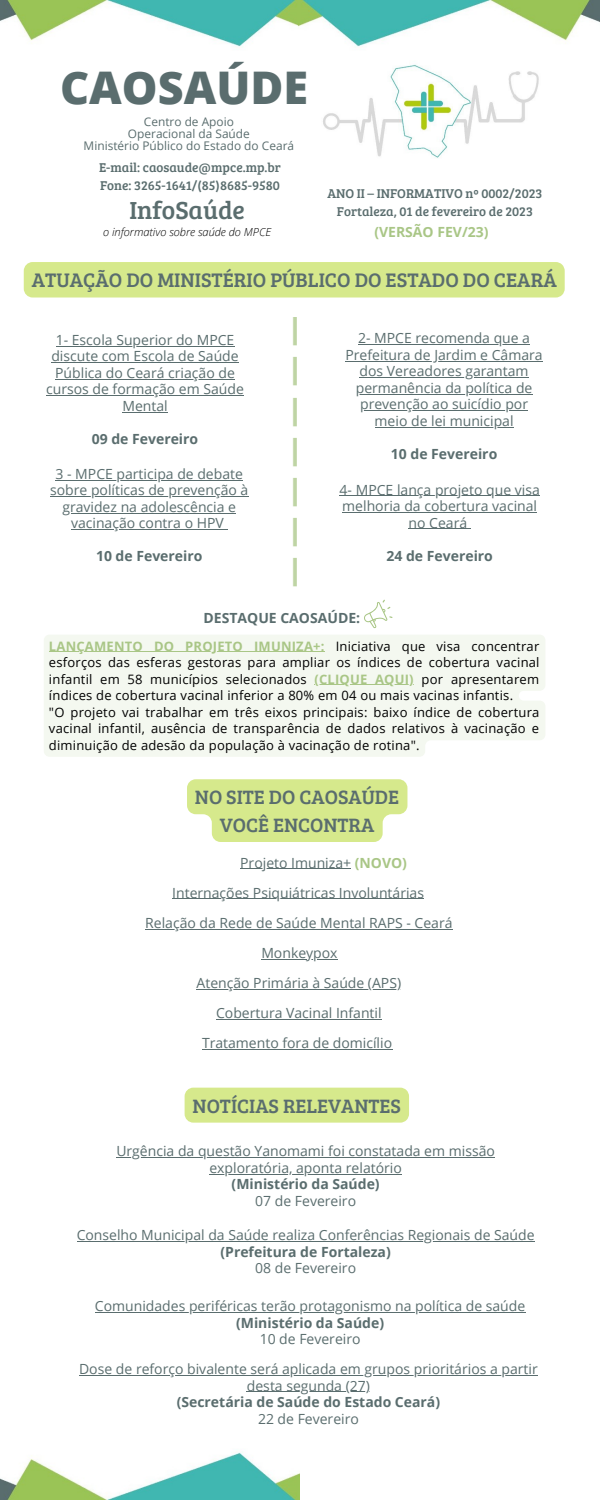
<style>
.page{position:relative;width:600px;height:1500px;background:#fff}
.page>*{position:absolute;margin:0;border:0;box-sizing:border-box;transform-origin:0 0}
.t1{font:800 45px "Open Sans";color:#5a6d6e}
.t2{font:800 28.9px/40.2px "Open Sans";color:#a9c686;text-align:justify}
.t3{font:25.5px "Bree Serif";color:#5a6d6e}
.t4{font:20.3px "Bree Serif";color:#5a6d6e}
.t5{font:20px/27.8px "Bree Serif";color:#5a6d6e;text-align:center}
.t6{font:14px/16.5px "Open Sans";color:#5a6d6e;text-align:center}
.t7{font:700 14px "Open Sans";color:#5a6d6e}
.t8{font:700 14px "Open Sans";color:#a9c686}
.t9{font:13.2px/18px "Bree Serif";color:#5a6d6e;text-align:center}
.t10{font:13px/16.5px "Open Sans";letter-spacing:.015em;color:#000}
.t11{font:11.9px/12px "Open Sans";color:#5a6d6e;text-align:center}
.t12{font:italic 300 11.1px "Open Sans";color:#000}
.s1{font-weight:700;color:#a9c686}
</style>
<div class="page">
<img style="left:323px;top:64px;width:216px;height:94px">
<img style="left:0;top:0;width:600px;height:47px">
<img style="left:0;top:1452px;width:299px;height:48px">
<div style="left:185px;top:1088px;width:224px;height:35px;background:#d6e98c"></div>
<hr style="left:79px;top:1375px;width:459px;height:1px;background:#5a6d6e">
<hr style="left:247px;top:1391px;width:123px;height:1px;background:#5a6d6e">
<hr style="left:116px;top:1157px;width:379px;height:1px;background:#5a6d6e">
<hr style="left:209px;top:1174px;width:193px;height:1px;background:#5a6d6e">
<div style="left:24px;top:262px;width:541px;height:36px;background:#d6e98c"></div>
<hr style="left:56px;top:346px;width:178px;height:1px;background:#5a6d6e">
<hr style="left:51px;top:362px;width:188px;height:1px;background:#5a6d6e">
<hr style="left:55px;top:379px;width:180px;height:1px;background:#5a6d6e">
<hr style="left:46px;top:395px;width:198px;height:1px;background:#5a6d6e">
<hr style="left:122px;top:412px;width:46px;height:1px;background:#5a6d6e">
<hr style="left:358px;top:344px;width:172px;height:1px;background:#5a6d6e">
<hr style="left:346px;top:361px;width:197px;height:1px;background:#5a6d6e">
<hr style="left:360px;top:377px;width:169px;height:1px;background:#5a6d6e">
<hr style="left:356px;top:394px;width:176px;height:1px;background:#5a6d6e">
<hr style="left:360px;top:410px;width:168px;height:1px;background:#5a6d6e">
<hr style="left:375px;top:427px;width:139px;height:1px;background:#5a6d6e">
<hr style="left:56px;top:480px;width:187px;height:1px;background:#5a6d6e">
<hr style="left:50px;top:496px;width:198px;height:1px;background:#5a6d6e">
<hr style="left:62px;top:513px;width:174px;height:1px;background:#5a6d6e">
<hr style="left:71px;top:529px;width:153px;height:1px;background:#5a6d6e">
<hr style="left:340px;top:495px;width:200px;height:1px;background:#5a6d6e">
<hr style="left:342px;top:512px;width:195px;height:1px;background:#5a6d6e">
<hr style="left:409px;top:528px;width:58px;height:1px;background:#5a6d6e">
<svg style="left:187px;top:779px;width:220px;height:63px"></svg>
<hr style="left:240px;top:868px;width:111px;height:1px;background:#5a6d6e">
<hr style="left:172px;top:899px;width:252px;height:1px;background:#5a6d6e">
<hr style="left:145px;top:929px;width:308px;height:1px;background:#5a6d6e">
<hr style="left:261px;top:959px;width:77px;height:1px;background:#5a6d6e">
<hr style="left:216px;top:1019px;width:166px;height:1px;background:#5a6d6e">
<hr style="left:197px;top:989px;width:204px;height:1px;background:#5a6d6e">
<hr style="left:202px;top:1049px;width:190px;height:1px;background:#5a6d6e">
<hr style="left:77px;top:1241px;width:458px;height:1px;background:#5a6d6e">
<hr style="left:95px;top:1312px;width:430px;height:1px;background:#5a6d6e">
<svg style="left:364px;top:600px;width:28px;height:28px"></svg>
<div style="left:44px;top:635px;width:501px;height:122px;background:#f4f8f0"></div>
<hr style="left:49px;top:651px;width:276px;height:1px;background:#a9c686">
<hr style="left:314px;top:684px;width:100px;height:1px;background:#a9c686">
<h1 class="t1" style="left:60px;top:56px;width:249px">CAOSAÚDE</h1>
<p class="t11" style="left:84px;top:115px;width:212px">Centro de Apoio<br>Operacional da Saúde<br>Ministério Público do Estado do Ceará</p>
<p class="t9" style="left:99px;top:158px;width:184px;text-align:left">E-mail: caosaude@mpce.mp.br<br>Fone: 3265-1641/(85)8685-9580</p>
<h3 class="t3" style="left:129px;top:192px;width:117px">InfoSaúde</h3>
<p class="t12" style="left:103px;top:224px;width:170px">o informativo sobre saúde do MPCE</p>
<p class="t9" style="left:327px;top:184px;width:217px">ANO II – INFORMATIVO nº 0002/2023<br>Fortaleza, 01 de fevereiro de 2023</p>
<p class="t8" style="left:374px;top:222px;width:116px">(VERSÃO FEV/23)</p>
<h3 class="t4" style="left:32px;top:266px;width:526px">ATUAÇÃO DO MINISTÉRIO PÚBLICO DO ESTADO DO CEARÁ</h3>
<p class="t6" style="left:46px;top:331px;width:199px">1- Escola Superior do MPCE discute com Escola de Saúde<br>Pública do Ceará criação de cursos de formação em Saúde<br>Mental</p>
<p class="t7" style="left:92px;top:429px;width:108px">09 de Fevereiro</p>
<p class="t6" style="left:50px;top:465px;width:200px">3 - MPCE participa de debate sobre políticas de prevenção à gravidez na adolescência e vacinação contra o HPV</p>
<p class="t7" style="left:96px;top:547px;width:108px">10 de Fevereiro</p>
<h2 class="t2" style="left:287px;top:308px;width:16px">| | | | | | |</h2>
<p class="t6" style="left:346px;top:330px;width:199px">2- MPCE recomenda que a<br>Prefeitura de Jardim e Câmara dos Vereadores garantam permanência da política de prevenção ao suicídio por meio de lei municipal</p>
<p class="t7" style="left:391px;top:444px;width:108px">10 de Fevereiro</p>
<p class="t6" style="left:340px;top:481px;width:202px">4- MPCE lança projeto que visa melhoria da cobertura vacinal no Ceará</p>
<p class="t7" style="left:387px;top:546px;width:108px">24 de Fevereiro</p>
<p class="t7" style="left:204px;top:609px;width:158px">DESTAQUE CAOSAÚDE:</p>
<p class="t10" style="left:49px;top:637px;width:492px"><span class="s1">LANÇAMENTO DO PROJETO IMUNIZA+:</span> Iniciativa que visa concentrar esforços das esferas gestoras para ampliar os índices de cobertura vacinal infantil em 58 municípios selecionados <span class="s1">(CLIQUE AQUI)</span> por apresentarem índices de cobertura vacinal inferior a 80% em 04 ou mais vacinas infantis.<br>"O projeto vai trabalhar em três eixos principais: baixo índice de cobertura vacinal infantil, ausência de transparência de dados relativos à vacinação e diminuição de adesão da população à vacinação de rotina".</p>
<h3 class="t5" style="left:195px;top:782px;width:206px">NO SITE DO CAOSAÚDE<br>VOCÊ ENCONTRA</h3>
<p class="t6" style="left:240px;top:854px;width:168px">Projeto Imuniza+ <span class="s1">(NOVO)</span></p>
<p class="t6" style="left:172px;top:884px;width:253px">Internações Psiquiátricas Involuntárias</p>
<p class="t6" style="left:145px;top:914px;width:309px">Relação da Rede de Saúde Mental RAPS - Ceará</p>
<p class="t6" style="left:261px;top:944px;width:78px">Monkeypox</p>
<p class="t6" style="left:197px;top:974px;width:206px">Atenção Primária à Saúde (APS)</p>
<p class="t6" style="left:216px;top:1004px;width:167px">Cobertura Vacinal Infantil</p>
<p class="t6" style="left:202px;top:1035px;width:192px">Tratamento fora de domicílio</p>
<h3 class="t5" style="left:193px;top:1091px;width:210px">NOTÍCIAS RELEVANTES</h3>
<p class="t6" style="left:116px;top:1143px;width:380px">Urgência da questão Yanomami foi constatada em missão exploratória, aponta relatório</p>
<p class="t7" style="left:232px;top:1174px;width:150px">(Ministério da Saúde)</p>
<p class="t6" style="left:255px;top:1192px;width:102px">07 de Fevereiro</p>
<p class="t6" style="left:77px;top:1226px;width:459px">Conselho Municipal da Saúde realiza Conferências Regionais de Saúde</p>
<p class="t7" style="left:221px;top:1242px;width:172px">(Prefeitura de Fortaleza)</p>
<p class="t6" style="left:255px;top:1259px;width:102px">08 de Fevereiro</p>
<p class="t6" style="left:95px;top:1297px;width:432px">Comunidades periféricas terão protagonismo na política de saúde</p>
<p class="t7" style="left:236px;top:1313px;width:150px">(Ministério da Saúde)</p>
<p class="t6" style="left:260px;top:1330px;width:102px">10 de Fevereiro</p>
<p class="t6" style="left:79px;top:1360px;width:460px">Dose de reforço bivalente será aplicada em grupos prioritários a partir desta segunda (27)</p>
<p class="t7" style="left:177px;top:1392px;width:265px">(Secretária de Saúde do Estado Ceará)</p>
<p class="t6" style="left:258px;top:1410px;width:102px">22 de Fevereiro</p>
</div>
